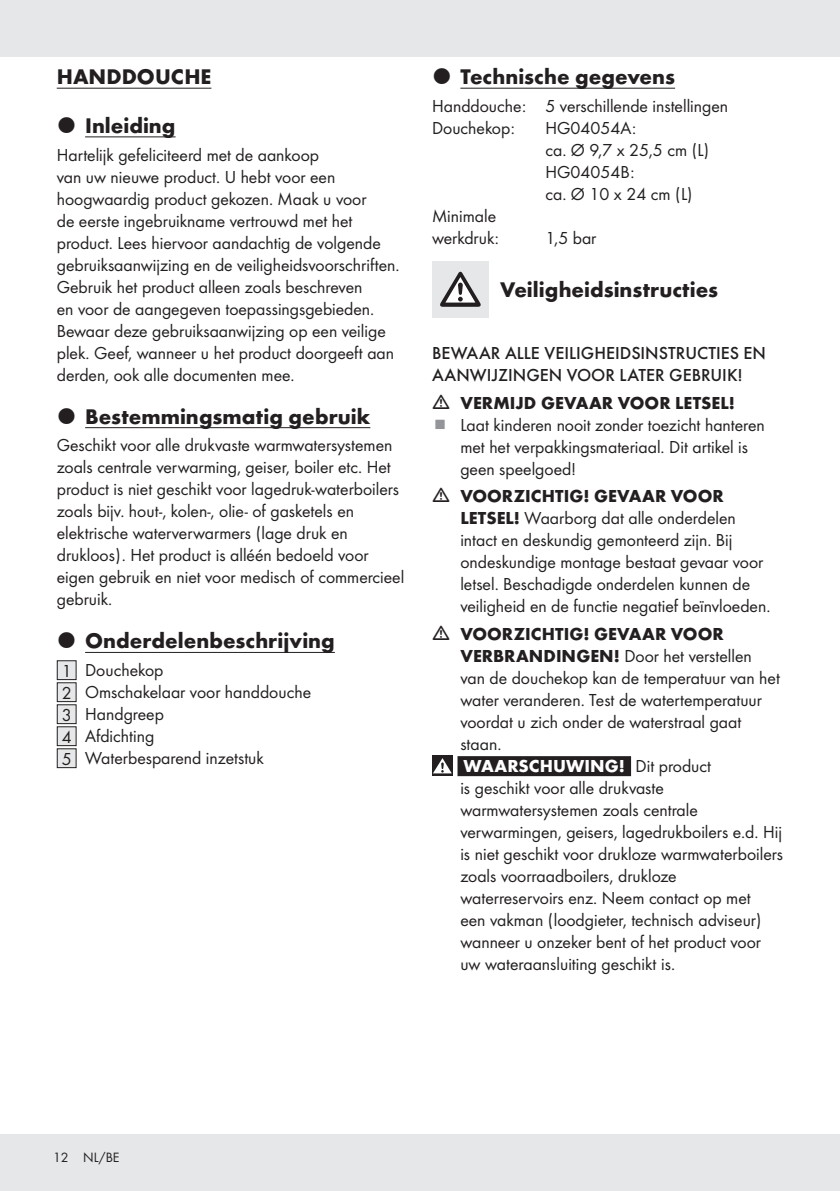
<style>
.page{position:relative;width:840px;height:1191px;background:#fff}
.page>*{position:absolute;margin:0;border:0;box-sizing:border-box;transform-origin:0 0}
.Headline-01{font:700 22px "Futura";color:#231f20}
.Product_Name{font:700 22px "Futura";color:#231f20}
.Body{font:18px/22px "Futura Boo";color:#231f20}
.Indent{font:18px/22px "Futura Boo";color:#231f20}
.Body-2{font:500 18px/22px "Futura";color:#231f20}
.t1{font:700 18px "Futura";color:#231f20}
.t2{font:14px "Futura Boo";color:#231f20}
.s1{font-family:"Futura";font-weight:700}
.s2{font-family:"Futura";font-weight:700;color:#fff}
</style>
<div class="page">
<div style="left:0;top:1134px;width:839px;height:57px;background:#e6e7e9"></div>
<div style="left:0;top:0;width:839px;height:57px;background:#e6e7e9"></div>
<hr style="left:57px;top:88px;width:154px;height:1px;background:#231f20">
<hr style="left:85px;top:136px;width:90px;height:1px;background:#231f20">
<hr style="left:85px;top:427px;width:285px;height:1px;background:#231f20">
<hr style="left:85px;top:652px;width:250px;height:1px;background:#231f20">
<div style="left:57px;top:661px;width:19px;height:18px;background:#e6e7e9"></div>
<div style="left:57px;top:660px;width:20px;height:20px;border:1px solid #231f20"></div>
<div style="left:57px;top:683px;width:19px;height:18px;background:#e6e7e9"></div>
<div style="left:57px;top:682px;width:20px;height:20px;border:1px solid #231f20"></div>
<div style="left:57px;top:705px;width:19px;height:18px;background:#e6e7e9"></div>
<div style="left:57px;top:704px;width:20px;height:20px;border:1px solid #231f20"></div>
<div style="left:57px;top:727px;width:19px;height:18px;background:#e6e7e9"></div>
<div style="left:57px;top:726px;width:20px;height:20px;border:1px solid #231f20"></div>
<div style="left:57px;top:749px;width:19px;height:18px;background:#e6e7e9"></div>
<div style="left:57px;top:748px;width:20px;height:20px;border:1px solid #231f20"></div>
<hr style="left:460px;top:88px;width:214px;height:1px;background:#231f20">
<div style="left:457px;top:756px;width:173px;height:20px;background:#231f20"></div>
<div style="left:432px;top:261px;width:56px;height:57px;background:#e6e7e9"></div>
<svg style="left:440px;top:272px;width:40px;height:35px"></svg>
<svg style="left:432px;top:755px;width:21px;height:21px"></svg>
<svg style="left:432px;top:758px;width:19px;height:15px"></svg>
<p class="Product_Name" style="left:57px;top:61px;width:156px">HANDDOUCHE</p>
<p class="Headline-01" style="left:85px;top:109px;width:92px">Inleiding</p>
<p class="Body" style="left:57px;top:143px;width:344px">Hartelijk gefeliciteerd met de aankoop<br>van uw nieuwe product. U hebt voor een hoogwaardig product gekozen. Maak u voor<br>de eerste ingebruikname vertrouwd met het product. Lees hiervoor aandachtig de volgende gebruiksaanwijzing en de veiligheidsvoorschriften.<br>Gebruik het product alleen zoals beschreven<br>en voor de aangegeven toepassingsgebieden.<br>Bewaar deze gebruiksaanwijzing op een veilige plek. Geef, wanneer u het product doorgeeft aan derden, ook alle documenten mee.</p>
<p class="Headline-01" style="left:85px;top:400px;width:286px">Bestemmingsmatig gebruik</p>
<p class="Body" style="left:57px;top:433px;width:349px">Geschikt voor alle drukvaste warmwatersystemen zoals centrale verwarming, geiser, boiler etc. Het product is niet geschikt voor lagedruk-waterboilers zoals bijv. hout-, kolen-, olie- of gasketels en elektrische waterverwarmers (lage druk en drukloos). Het product is alléén bedoeld voor eigen gebruik en niet voor medisch of commercieel gebruik.</p>
<p class="Headline-01" style="left:85px;top:625px;width:251px">Onderdelenbeschrijving</p>
<p class="Body" style="left:62px;top:659px;width:11px">1</p>
<p class="Indent" style="left:85px;top:658px;width:80px">Douchekop</p>
<p class="Body" style="left:62px;top:681px;width:11px">2</p>
<p class="Indent" style="left:85px;top:680px;width:227px">Omschakelaar voor handdouche</p>
<p class="Body" style="left:62px;top:703px;width:11px">3</p>
<p class="Indent" style="left:85px;top:702px;width:80px">Handgreep</p>
<p class="Body" style="left:62px;top:725px;width:11px">4</p>
<p class="Indent" style="left:85px;top:724px;width:71px">Afdichting</p>
<p class="Body" style="left:62px;top:747px;width:11px">5</p>
<p class="Indent" style="left:85px;top:746px;width:180px">Waterbesparend inzetstuk</p>
<p class="Headline-01" style="left:460px;top:61px;width:216px">Technische gegevens</p>
<p class="Body" style="left:432px;top:94px;width:297px">Handdouche: 5 verschillende instellingen</p>
<p class="Body" style="left:432px;top:116px;width:84px">Douchekop:</p>
<p class="Body" style="left:545px;top:116px;width:165px">HG04054A:<br>ca. Ø 9,7 x 25,5 cm (L)</p>
<p class="Body" style="left:545px;top:160px;width:148px">HG04054B:<br>ca. Ø 10 x 24 cm (L)</p>
<p class="Body" style="left:432px;top:204px;width:68px">Minimale werkdruk:</p>
<p class="Body" style="left:545px;top:226px;width:52px">1,5 bar</p>
<p class="Headline-01" style="left:500px;top:274px;width:219px">Veiligheidsinstructies</p>
<p class="Body-2" style="left:432px;top:341px;width:335px">BEWAAR ALLE VEILIGHEIDSINSTRUCTIES EN<br>AANWIJZINGEN VOOR LATER GEBRUIK!</p>
<p class="t1" style="left:460px;top:389px;width:276px">VERMIJD GEVAAR VOOR LETSEL!</p>
<p class="Body" style="left:460px;top:413px;width:306px">Laat kinderen nooit zonder toezicht hanteren met het verpakkingsmateriaal. Dit artikel is geen speelgoed!</p>
<p class="Body" style="left:460px;top:484px;width:311px"><span class="s1">VOORZICHTIG! GEVAAR VOOR LETSEL!</span> Waarborg dat alle onderdelen intact en deskundig gemonteerd zijn. Bij ondeskundige montage bestaat gevaar voor letsel. Beschadigde onderdelen kunnen de veiligheid en de functie negatief beïnvloeden.</p>
<p class="Body" style="left:460px;top:622px;width:321px"><span class="s1">VOORZICHTIG! GEVAAR VOOR<br>VERBRANDINGEN!</span> Door het verstellen van de douchekop kan de temperatuur van het water veranderen. Test de watertemperatuur voordat u zich onder de waterstraal gaat staan.</p>
<p class="Indent" style="left:460px;top:754px;width:324px"><span class="s2">WAARSCHUWING!</span> Dit product<br>is geschikt voor alle drukvaste warmwatersystemen zoals centrale verwarmingen, geisers, lagedrukboilers e.d. Hij is niet geschikt voor drukloze warmwaterboilers zoals voorraadboilers, drukloze waterreservoirs enz. Neem contact op met<br>een vakman (loodgieter, technisch adviseur) wanneer u onzeker bent of het product voor uw wateraansluiting geschikt is.</p>
<p class="t2" style="left:53px;top:1147px;width:68px">12 NL/BE</p>
</div>
